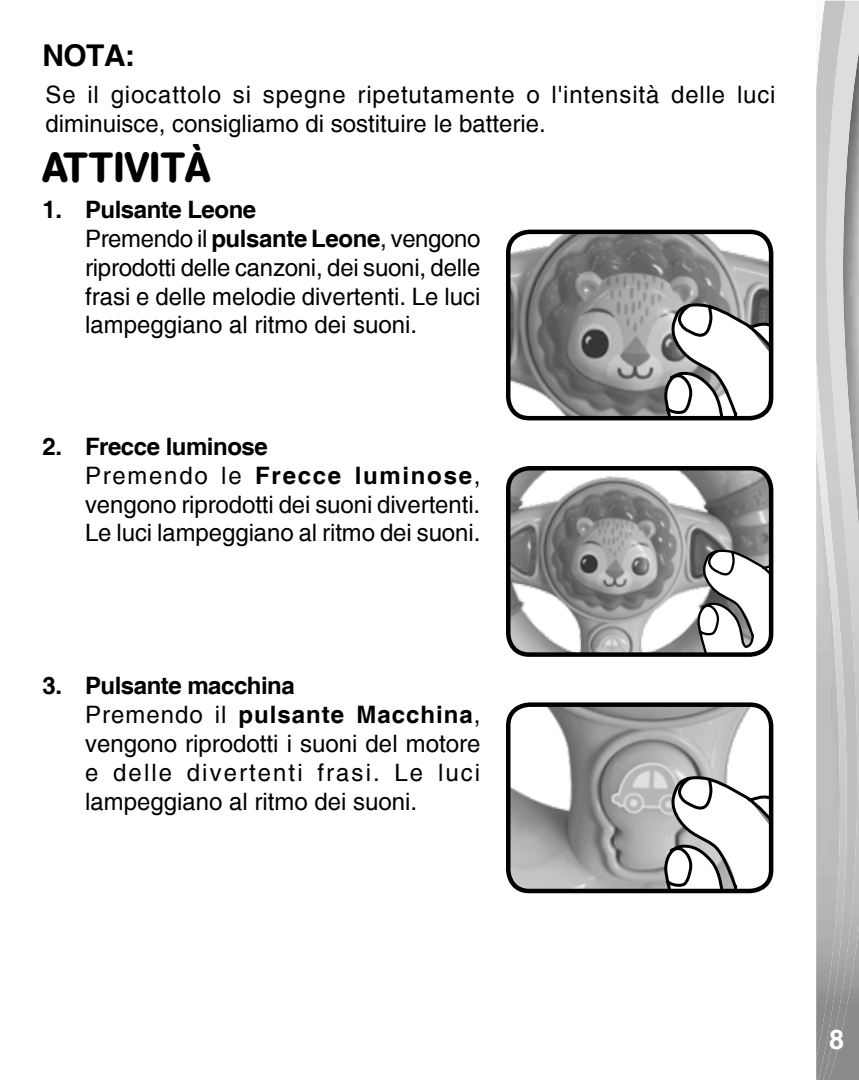
<style>
.page{position:relative;width:859px;height:1080px;background:#fff}
.page>*{position:absolute;margin:0;border:0;box-sizing:border-box;transform-origin:0 0}
.t1{font:500 42px "AG Book Rounded";color:#000}
.t2{font:700 30px "Helvetica";color:#000}
.t3{font:700 27px "Helvetica";color:#fff}
.t4{font:24px/28.8px "Helvetica";color:#000}
.t5{font:24px/28.8px "Helvetica";letter-spacing:.035em;color:#000}
.s1{font-weight:700}
</style>
<div class="page">
<img style="left:849px;top:1px;width:10px;height:1079px">
<img style="left:816px;top:1px;width:33px;height:1079px">
<img style="left:509px;top:232px;width:261px;height:186px">
<svg style="left:662px;top:299px;width:109px;height:119px"></svg>
<div style="left:506px;top:230px;width:267px;height:190px;border:4px solid #000;border-radius:21px"></div>
<img style="left:511px;top:469px;width:259px;height:183px">
<svg style="left:696px;top:546px;width:74px;height:106px"></svg>
<div style="left:506px;top:466px;width:267px;height:191px;border:4px solid #000;border-radius:21px"></div>
<img style="left:509px;top:707px;width:259px;height:183px">
<svg style="left:662px;top:772px;width:109px;height:118px"></svg>
<div style="left:506px;top:702px;width:267px;height:191px;border:4px solid #000;border-radius:21px"></div>
<p class="t2" style="left:43px;top:37px;width:94px">NOTA:</p>
<p class="t5" style="left:46px;top:80px;width:732px">Se il giocattolo si spegne ripetutamente o l'intensità delle luci diminuisce, consigliamo di sostituire le batterie.</p>
<h1 class="t1" style="left:43px;top:143px;width:169px">ATTIVITÀ</h1>
<p class="t4" style="left:85px;top:195px;width:397px;text-indent:-43px"><span class="s1">1. Pulsante Leone<br></span>Premendo il <span class="s1">pulsante Leone</span>, vengono riprodotti delle canzoni, dei suoni, delle frasi e delle melodie divertenti. Le luci lampeggiano al ritmo dei suoni.</p>
<p class="t4" style="left:85px;top:432px;width:397px;text-indent:-43px"><span class="s1">2. Frecce luminose<br></span>Premendo le <span class="s1">Frecce luminose</span>, vengono riprodotti dei suoni divertenti.<br>Le luci lampeggiano al ritmo dei suoni.</p>
<p class="t4" style="left:85px;top:672px;width:397px;text-indent:-43px"><span class="s1">3. Pulsante macchina<br></span>Premendo il <span class="s1">pulsante Macchina</span>, vengono riprodotti i suoni del motore e delle divertenti frasi. Le luci lampeggiano al ritmo dei suoni.</p>
<p class="t3" style="left:829px;top:1023px;width:17px">8</p>
</div>
